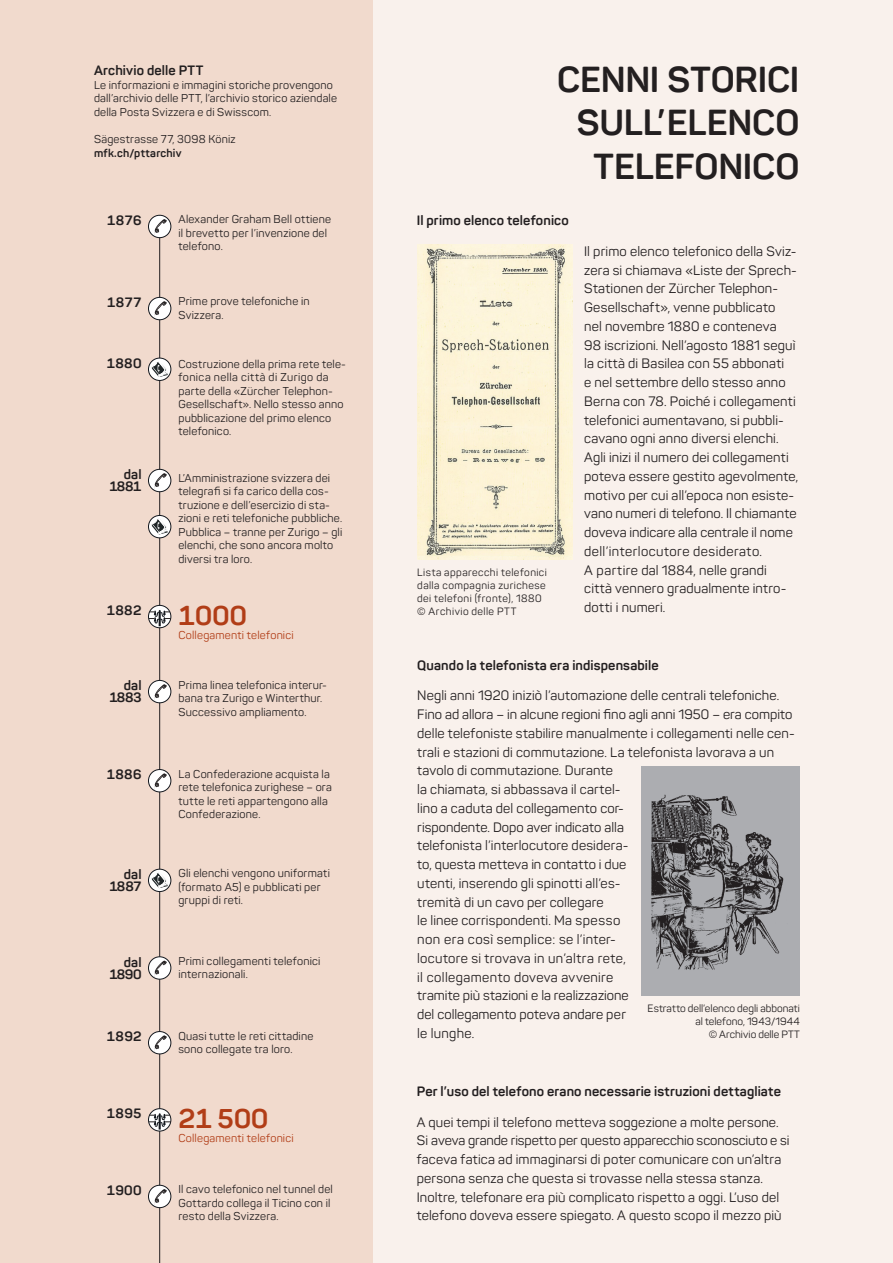
<style>
.page{position:relative;width:893px;height:1263px;background:#f9f1ec}
.page>*{position:absolute;margin:0;border:0;box-sizing:border-box;transform-origin:0 0}
.Marginalie{font:700 36px "Panton";letter-spacing:-.005em;color:#231f20}
.Marginalie-2{font:700 27px "Panton";color:#b13d17}
.Marginalie-3{font:13.5px/18.8px "Panton";letter-spacing:.01em;color:#231f20}
.Marginalie-4{font:700 13.5px/12px "Panton";letter-spacing:.01em;color:#231f20;text-align:right}
.Marginalie-5{font:11.25px/13.5px "Panton";letter-spacing:.02em;color:#231f20}
.Marginalie-6{font:11.25px "Panton";letter-spacing:.02em;color:#b13d17}
.Marginalie-7{font:700 11.25px "Panton";letter-spacing:.025em;color:#231f20}
.Legende{font:10.5px "Panton";letter-spacing:.035em;color:#231f20}
.Legende-2{font:10.5px "Panton";color:#231f20}
.Legende-3{font:10.5px "Panton";letter-spacing:.005em;color:#231f20}
</style>
<div class="page">
<div style="left:0;top:0;width:373px;height:1263px;background:#f1dacd"></div>
<img style="left:417px;top:244px;width:155px;height:315px">
<img style="left:641px;top:766px;width:159px;height:230px">
<hr style="left:159px;top:215px;width:1px;height:1048px;background:#231f20">
<svg style="left:148px;top:215px;width:23px;height:23px"></svg>
<div style="left:148px;top:215px;width:23px;height:23px;border:1px solid #14181e;border-radius:50%"></div>
<svg style="left:154px;top:219px;width:13px;height:16px"></svg>
<svg style="left:148px;top:358px;width:23px;height:22px"></svg>
<div style="left:148px;top:358px;width:23px;height:23px;border:1px solid #14181e;border-radius:50%"></div>
<svg style="left:152px;top:360px;width:16px;height:17px"></svg>
<svg style="left:148px;top:605px;width:23px;height:23px"></svg>
<div style="left:148px;top:605px;width:23px;height:23px;border:1px solid #14181e;border-radius:50%"></div>
<svg style="left:149px;top:610px;width:22px;height:16px"></svg>
<svg style="left:148px;top:297px;width:23px;height:23px"></svg>
<div style="left:148px;top:297px;width:23px;height:23px;border:1px solid #14181e;border-radius:50%"></div>
<svg style="left:154px;top:301px;width:13px;height:16px"></svg>
<svg style="left:148px;top:515px;width:23px;height:23px"></svg>
<div style="left:148px;top:515px;width:23px;height:23px;border:1px solid #14181e;border-radius:50%"></div>
<svg style="left:152px;top:517px;width:16px;height:17px"></svg>
<svg style="left:148px;top:680px;width:23px;height:23px"></svg>
<div style="left:148px;top:680px;width:23px;height:23px;border:1px solid #14181e;border-radius:50%"></div>
<svg style="left:154px;top:684px;width:13px;height:16px"></svg>
<svg style="left:148px;top:769px;width:23px;height:23px"></svg>
<div style="left:148px;top:769px;width:23px;height:23px;border:1px solid #14181e;border-radius:50%"></div>
<svg style="left:154px;top:773px;width:13px;height:16px"></svg>
<svg style="left:148px;top:957px;width:23px;height:22px"></svg>
<div style="left:148px;top:956px;width:23px;height:23px;border:1px solid #14181e;border-radius:50%"></div>
<svg style="left:154px;top:961px;width:13px;height:16px"></svg>
<svg style="left:148px;top:1031px;width:23px;height:23px"></svg>
<div style="left:148px;top:1031px;width:23px;height:23px;border:1px solid #14181e;border-radius:50%"></div>
<svg style="left:154px;top:1035px;width:13px;height:16px"></svg>
<svg style="left:148px;top:1185px;width:23px;height:22px"></svg>
<div style="left:148px;top:1185px;width:23px;height:23px;border:1px solid #14181e;border-radius:50%"></div>
<svg style="left:154px;top:1189px;width:13px;height:16px"></svg>
<svg style="left:148px;top:1109px;width:23px;height:22px"></svg>
<div style="left:148px;top:1108px;width:23px;height:23px;border:1px solid #14181e;border-radius:50%"></div>
<svg style="left:149px;top:1113px;width:22px;height:16px"></svg>
<svg style="left:148px;top:869px;width:23px;height:22px"></svg>
<div style="left:148px;top:869px;width:23px;height:23px;border:1px solid #14181e;border-radius:50%"></div>
<svg style="left:152px;top:871px;width:16px;height:17px"></svg>
<svg style="left:148px;top:469px;width:23px;height:23px"></svg>
<div style="left:148px;top:469px;width:23px;height:23px;border:1px solid #14181e;border-radius:50%"></div>
<svg style="left:154px;top:473px;width:13px;height:16px"></svg>
<p class="Marginalie-4" style="left:94px;top:65px;width:111px">Archivio delle PTT</p>
<p class="Marginalie-5" style="left:94px;top:78px;width:245px">Le informazioni e immagini storiche provengono dall’archivio delle PTT, l’archivio storico aziendale</p>
<p class="Marginalie-5" style="left:94px;top:105px;width:179px">della Posta Svizzera e di Swisscom.</p>
<p class="Marginalie-5" style="left:94px;top:132px;width:143px">Sägestrasse 77, 3098 Köniz</p>
<p class="Marginalie-7" style="left:94px;top:146px;width:89px">mfk.ch/pttarchiv</p>
<p class="Marginalie-4" style="left:107px;top:214px;width:36px">1876</p>
<p class="Marginalie-5" style="left:178px;top:213px;width:154px">Alexander Graham Bell ottiene il brevetto per l’invenzione del telefono.</p>
<p class="Marginalie-4" style="left:107px;top:296px;width:36px">1877</p>
<p class="Marginalie-5" style="left:178px;top:295px;width:133px">Prime prove telefoniche in<br>Svizzera.</p>
<p class="Marginalie-4" style="left:107px;top:357px;width:36px">1880</p>
<p class="Marginalie-4" style="left:109px;top:468px;width:34px">dal<br>1881</p>
<p class="Marginalie-5" style="left:178px;top:357px;width:169px">Costruzione della prima rete tele-</p>
<p class="Marginalie-5" style="left:178px;top:370px;width:167px">fonica nella città di Zurigo da parte della «Zürcher Telephon-<br>Gesellschaft». Nello stesso anno pubblicazione del primo elenco telefonico.</p>
<p class="Marginalie-5" style="left:178px;top:471px;width:165px">L’Amministrazione svizzera dei telegrafi si fa carico della cos&shy;truzione e dell’esercizio di sta&shy;zioni e reti telefoniche pubbliche.<br>Pubblica – tranne per Zurigo – gli elenchi, che sono ancora molto diversi tra loro.</p>
<p class="Marginalie-4" style="left:107px;top:604px;width:36px">1882</p>
<p class="Marginalie-4" style="left:109px;top:679px;width:34px">dal<br>1883</p>
<p class="Marginalie-2" style="left:178px;top:599px;width:70px">1000</p>
<p class="Marginalie-6" style="left:178px;top:628px;width:117px">Collegamenti telefonici</p>
<p class="Marginalie-5" style="left:178px;top:678px;width:150px">Prima linea telefonica interur&shy;bana tra Zurigo e Winterthur.<br>Successivo ampliamento.</p>
<p class="Marginalie-4" style="left:107px;top:768px;width:36px">1886</p>
<p class="Marginalie-5" style="left:178px;top:767px;width:155px">La Confederazione acquista la rete telefonica zurighese – ora tutte le reti appartengono alla<br>Confederazione.</p>
<p class="Marginalie-4" style="left:110px;top:868px;width:34px">dal<br>1887</p>
<p class="Marginalie-5" style="left:178px;top:866px;width:153px">Gli elenchi vengono uniformati (formato A5) e pubblicati per gruppi di reti.</p>
<p class="Marginalie-4" style="left:109px;top:956px;width:34px">dal<br>1890</p>
<p class="Marginalie-5" style="left:178px;top:954px;width:143px">Primi collegamenti telefonici internazionali.</p>
<p class="Marginalie-4" style="left:107px;top:1030px;width:36px">1892</p>
<p class="Marginalie-5" style="left:178px;top:1029px;width:136px">Quasi tutte le reti cittadine sono collegate tra loro.</p>
<p class="Marginalie-4" style="left:107px;top:1107px;width:36px">1895</p>
<p class="Marginalie-2" style="left:178px;top:1102px;width:91px">21 500</p>
<p class="Marginalie-6" style="left:178px;top:1131px;width:117px">Collegamenti telefonici</p>
<p class="Marginalie-4" style="left:107px;top:1184px;width:36px">1900</p>
<p class="Marginalie-5" style="left:178px;top:1182px;width:156px">Il cavo telefonico nel tunnel del<br>Gottardo collega il Ticino con il resto della Svizzera.</p>
<p class="Marginalie" style="left:557px;top:57px;width:244px">CENNI STORICI</p>
<p class="Marginalie" style="left:577px;top:100px;width:224px">SULL’ELENCO</p>
<p class="Marginalie" style="left:594px;top:143px;width:207px">TELEFONICO</p>
<p class="Marginalie-4" style="left:417px;top:214px;width:154px">Il primo elenco telefonico</p>
<p class="Legende" style="left:417px;top:566px;width:131px">Lista apparecchi telefonici</p>
<p class="Legende" style="left:417px;top:579px;width:130px">dalla compagnia zurichese</p>
<p class="Legende" style="left:417px;top:592px;width:126px">dei telefoni (fronte), 1880</p>
<p class="Legende" style="left:417px;top:604px;width:101px">© Archivio delle PTT</p>
<p class="Marginalie-3" style="left:584px;top:242px;width:214px;text-align:justify">Il primo elenco telefonico della Sviz&shy;zera si chiamava «Liste der Sprech-Stationen der Zürcher Telephon-</p>
<p class="Marginalie-3" style="left:584px;top:298px;width:216px">Gesellschaft», venne pubblicato<br>nel novembre 1880 e conteneva<br>98 iscrizioni. Nell’agosto 1881 seguì la città di Basilea con 55 abbonati<br>e nel settembre dello stesso anno Berna con 78. Poiché i collegamenti telefonici aumentavano, si pubbli&shy;cavano ogni anno diversi elenchi.<br>Agli inizi il numero dei collegamenti poteva essere gestito agevolmente, motivo per cui all’epoca non esiste&shy;vano numeri di telefono. Il chiamante doveva indicare alla centrale il nome dell’interlocutore desiderato.</p>
<p class="Marginalie-3" style="left:584px;top:560px;width:184px">A partire dal 1884, nelle grandi</p>
<p class="Marginalie-3" style="left:584px;top:579px;width:204px">città vennero gradualmente intro&shy;dotti i numeri.</p>
<p class="Marginalie-4" style="left:417px;top:659px;width:243px">Quando la telefonista era indispensabile</p>
<p class="Marginalie-3" style="left:417px;top:686px;width:377px">Negli anni 1920 iniziò l’automazione delle centrali telefoniche.<br>Fino ad allora – in alcune regioni fino agli anni 1950 – era compito</p>
<p class="Marginalie-3" style="left:417px;top:724px;width:379px">delle telefoniste stabilire manualmente i collegamenti nelle cen-</p>
<p class="Marginalie-3" style="left:417px;top:742px;width:358px">trali e stazioni di commutazione. La telefonista lavorava a un tavolo di commutazione. Durante</p>
<p class="Marginalie-3" style="left:417px;top:780px;width:205px">la chiamata, si abbassava il cartel-</p>
<p class="Marginalie-3" style="left:417px;top:799px;width:213px">lino a caduta del collegamento cor&shy;rispondente. Dopo aver indicato alla telefonista l’interlocutore desidera&shy;to, questa metteva in contatto i due utenti, inserendo gli spinotti all’es&shy;tremità di un cavo per collegare</p>
<p class="Marginalie-3" style="left:417px;top:911px;width:213px">le linee corrispondenti. Ma spesso non era così semplice: se l’inter&shy;locutore si trovava in un’altra rete, il collegamento doveva avvenire tramite più stazioni e la realizzazione del collegamento poteva andare per le lunghe.</p>
<p class="Legende-2" style="left:647px;top:1002px;width:154px">Estratto dell’elenco degli abbonati</p>
<p class="Legende-3" style="left:695px;top:1015px;width:106px">al telefono, 1943/1944</p>
<p class="Legende-2" style="left:709px;top:1028px;width:93px">© Archivio delle PTT</p>
<p class="Marginalie-4" style="left:417px;top:1085px;width:366px">Per l’uso del telefono erano necessarie istruzioni dettagliate</p>
<p class="Marginalie-3" style="left:417px;top:1112px;width:374px">A quei tempi il telefono metteva soggezione a molte persone.<br>Si aveva grande rispetto per questo apparecchio sconosciuto e si faceva fatica ad immaginarsi di poter comunicare con un’altra</p>
<p class="Marginalie-3" style="left:417px;top:1169px;width:366px">persona senza che questa si trovasse nella stessa stanza.<br>Inoltre, telefonare era più complicato rispetto a oggi. L’uso del telefono doveva essere spiegato. A questo scopo il mezzo più</p>
</div>
